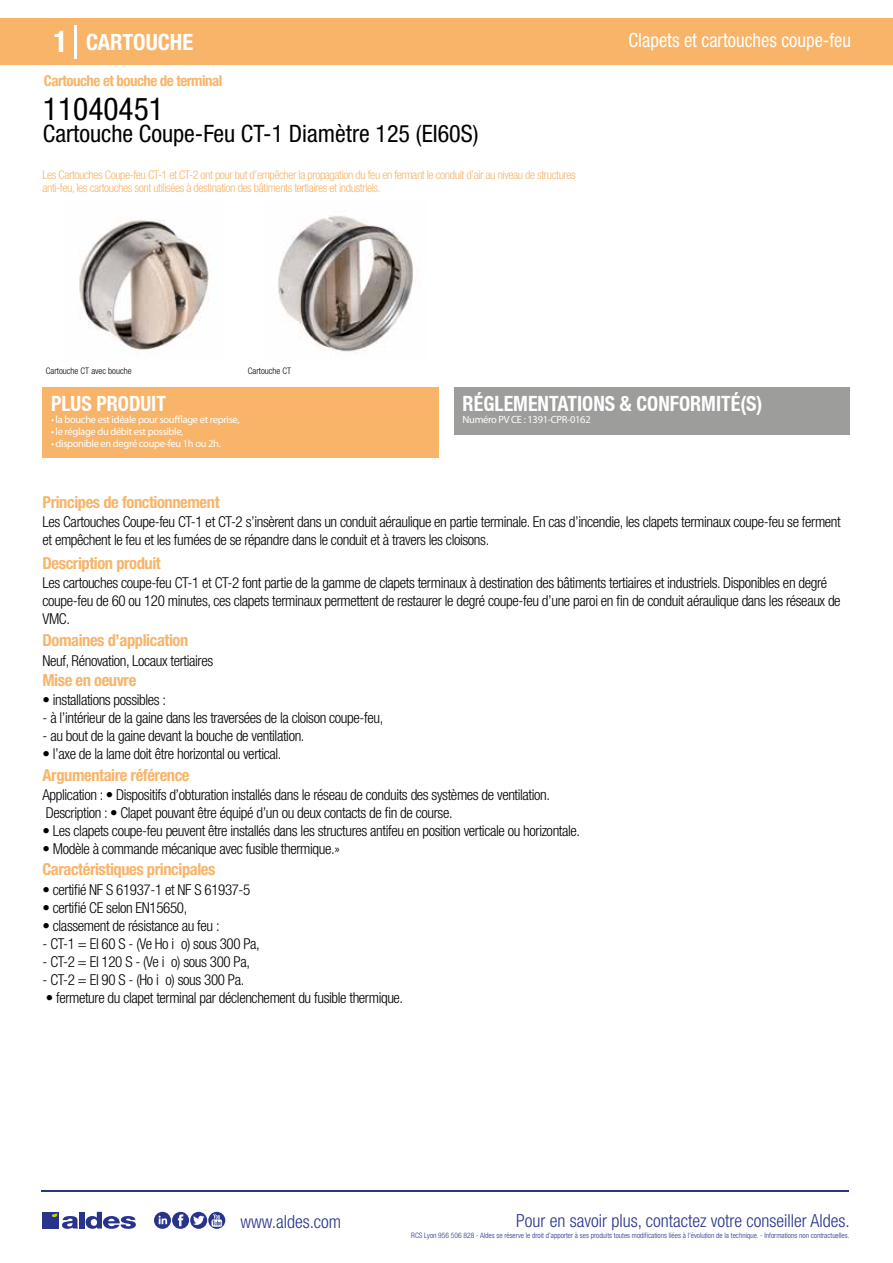
<style>
.page{position:relative;width:893px;height:1263px;background:#fff}
.page>*{position:absolute;margin:0;border:0;box-sizing:border-box;transform-origin:0 0}
.t1{font:condensed 31.5px "Helvetica Neue LT Std";color:#000}
.t2{font:condensed 24px "Helvetica Neue LT Std";color:#000}
.t3{font:700 condensed 22.5px "Helvetica Neue LT Std";color:#fff}
.t4{font:700 condensed 21px "Helvetica Neue";color:#fff;scale:.95 1}
.t5{font:condensed 19.5px "Helvetica Neue LT Std";color:#fff;scale:.95 1}
.t6{font:300 condensed 18px "Helvetica Neue";color:#28348b}
.t7{font:700 condensed 16.5px "Helvetica Neue LT Std";letter-spacing:-.025em;color:#f8b469}
.t8{font:300 condensed 15px/18px "Helvetica Neue LT Std";letter-spacing:-.025em;color:#000}
.t9{font:700 condensed 15px "Helvetica Neue LT Std";letter-spacing:-.035em;color:#f8b469}
.t10{font:300 condensed 12px/13.5px "Helvetica Neue LT Std";letter-spacing:-.035em;color:#f8b469}
.t11{font:10.5px "Myriad Pro";letter-spacing:-.03em;color:#fff}
.t12{font:300 condensed 9px "Helvetica Neue";color:#000}
.t13{font:300 condensed 7.5px "Helvetica Neue";color:#28348b}
.s1{font-size:30px}
</style>
<div class="page">
<div style="left:0;top:18px;width:893px;height:46px;background:#f8b469"></div>
<div style="left:454px;top:387px;width:396px;height:48px;background:#9d9d9c"></div>
<div style="left:43px;top:387px;width:396px;height:70px;background:#f8b469"></div>
<hr style="left:74px;top:25px;width:2px;height:33px;background:#fff">
<svg style="left:79px;top:220px;width:131px;height:133px"></svg>
<img style="left:276px;top:216px;width:137px;height:136px">
<hr style="left:41px;top:1190px;width:808px;height:1px;background:#28348b">
<svg style="left:154px;top:1212px;width:71px;height:17px"></svg>
<div style="left:42px;top:1212px;width:17px;height:16px;background:#28348b"></div>
<div style="left:79px;top:1212px;width:5px;height:16px;background:#28348b"></div>
<svg style="left:86px;top:1212px;width:50px;height:17px"></svg>
<svg style="left:52px;top:1213px;width:26px;height:16px"></svg>
<h3 class="t3" style="left:54px;top:28px;width:141px"><span class="s1">1</span> CARTOUCHE</h3>
<h3 class="t5" style="left:629px;top:29px;width:236px">Clapets et cartouches coupe-feu</h3>
<p class="t9" style="left:44px;top:71px;width:180px">Cartouche et bouche de terminal</p>
<h1 class="t1" style="left:43px;top:91px;width:122px">11040451</h1>
<h2 class="t2" style="left:43px;top:120px;width:437px">Cartouche Coupe-Feu CT-1 Diamètre 125 (EI60S)</h2>
<p class="t10" style="left:43px;top:167px;width:535px">Les Cartouches Coupe-feu CT-1 et CT-2 ont pour but d’empêcher la propagation du feu en fermant le conduit d’air au niveau de structures anti-feu, les cartouches sont utilisées à destination des bâtiments tertiaires et industriels.</p>
<p class="t12" style="left:46px;top:365px;width:66px">Visuel Cartouche CT</p>
<p class="t12" style="left:46px;top:365px;width:87px">Cartouche CT avec bouche</p>
<p class="t12" style="left:248px;top:365px;width:45px">Cartouche CT</p>
<h3 class="t4" style="left:51px;top:391px;width:122px">PLUS PRODUIT</h3>
<p class="t11" style="left:51px;top:413px;width:190px">• la bouche est idéale pour soufflage et reprise,</p>
<p class="t11" style="left:51px;top:425px;width:134px">• le réglage du débit est possible,</p>
<p class="t11" style="left:51px;top:437px;width:171px">• disponible en degré coupe-feu 1h ou 2h.</p>
<p class="t7" style="left:43px;top:492px;width:179px">Principes de fonctionnement</p>
<h3 class="t4" style="left:463px;top:391px;width:317px">RÉGLEMENTATIONS &amp; CONFORMITÉ(S)</h3>
<p class="t11" style="left:463px;top:413px;width:130px">Numéro PV CE : 1391-CPR-0162</p>
<p class="t8" style="left:43px;top:513px;width:800px">Les Cartouches Coupe-feu CT-1 et CT-2 s’insèrent dans un conduit aéraulique en partie terminale. En cas d’incendie, les clapets terminaux coupe-feu se ferment et empêchent le feu et les fumées de se répandre dans le conduit et à travers les cloisons.</p>
<p class="t8" style="left:43px;top:573px;width:800px">Les cartouches coupe-feu CT-1 et CT-2 font partie de la gamme de clapets terminaux à destination des bâtiments tertiaires et industriels. Disponibles en degré coupe-feu de 60 ou 120 minutes, ces clapets terminaux permettent de restaurer le degré coupe-feu d’une paroi en fin de conduit aéraulique dans les réseaux de<br>VMC.</p>
<p class="t8" style="left:43px;top:651px;width:172px">Neuf, Rénovation, Locaux tertiaires</p>
<p class="t8" style="left:43px;top:691px;width:125px">• installations possibles :</p>
<p class="t8" style="left:43px;top:709px;width:342px">- à l’intérieur de la gaine dans les traversées de la cloison coupe-feu,</p>
<p class="t8" style="left:43px;top:727px;width:264px">- au bout de la gaine devant la bouche de ventilation.</p>
<p class="t8" style="left:43px;top:745px;width:240px">• l’axe de la lame doit être horizontal ou vertical.</p>
<p class="t7" style="left:43px;top:553px;width:120px">Description produit</p>
<p class="t7" style="left:43px;top:630px;width:147px">Domaines d’application</p>
<p class="t7" style="left:43px;top:670px;width:95px">Mise en oeuvre</p>
<p class="t7" style="left:43px;top:765px;width:149px">Argumentaire référence</p>
<p class="t8" style="left:43px;top:785px;width:509px">Application : • Dispositifs d’obturation installés dans le réseau de conduits des systèmes de ventilation.<br>Description : • Clapet pouvant être équipé d’un ou deux contacts de fin de course.</p>
<p class="t8" style="left:43px;top:821px;width:539px">• Les clapets coupe-feu peuvent être installés dans les structures antifeu en position verticale ou horizontale.</p>
<p class="t8" style="left:43px;top:839px;width:299px">• Modèle à commande mécanique avec fusible thermique.»</p>
<p class="t7" style="left:43px;top:860px;width:174px">Caractéristiques principales</p>
<p class="t8" style="left:43px;top:880px;width:209px">• certifié NF S 61937-1 et NF S 61937-5</p>
<p class="t8" style="left:43px;top:898px;width:146px">• certifié CE selon EN15650,</p>
<p class="t8" style="left:43px;top:916px;width:179px">• classement de résistance au feu :</p>
<p class="t8" style="left:43px;top:934px;width:219px">- CT-1 = EI 60 S - (Ve Ho i↔o) sous 300 Pa,</p>
<p class="t8" style="left:43px;top:952px;width:209px">- CT-2 = EI 120 S - (Ve i↔o) sous 300 Pa,</p>
<p class="t8" style="left:43px;top:970px;width:203px">- CT-2 = EI 90 S - (Ho i↔o) sous 300 Pa.</p>
<p class="t8" style="left:46px;top:988px;width:359px">• fermeture du clapet terminal par déclenchement du fusible thermique.</p>
<p class="t6" style="left:240px;top:1211px;width:102px">www.aldes.com</p>
<p class="t6" style="left:516px;top:1211px;width:335px">Pour en savoir plus, contactez votre conseiller Aldes.</p>
<p class="t13" style="left:411px;top:1230px;width:440px">RCS Lyon 956 506 828 - Aldes se réserve le droit d’apporter à ses produits toutes modifications liées à l’évolution de la technique. - Informations non contractuelles.</p>
</div>
